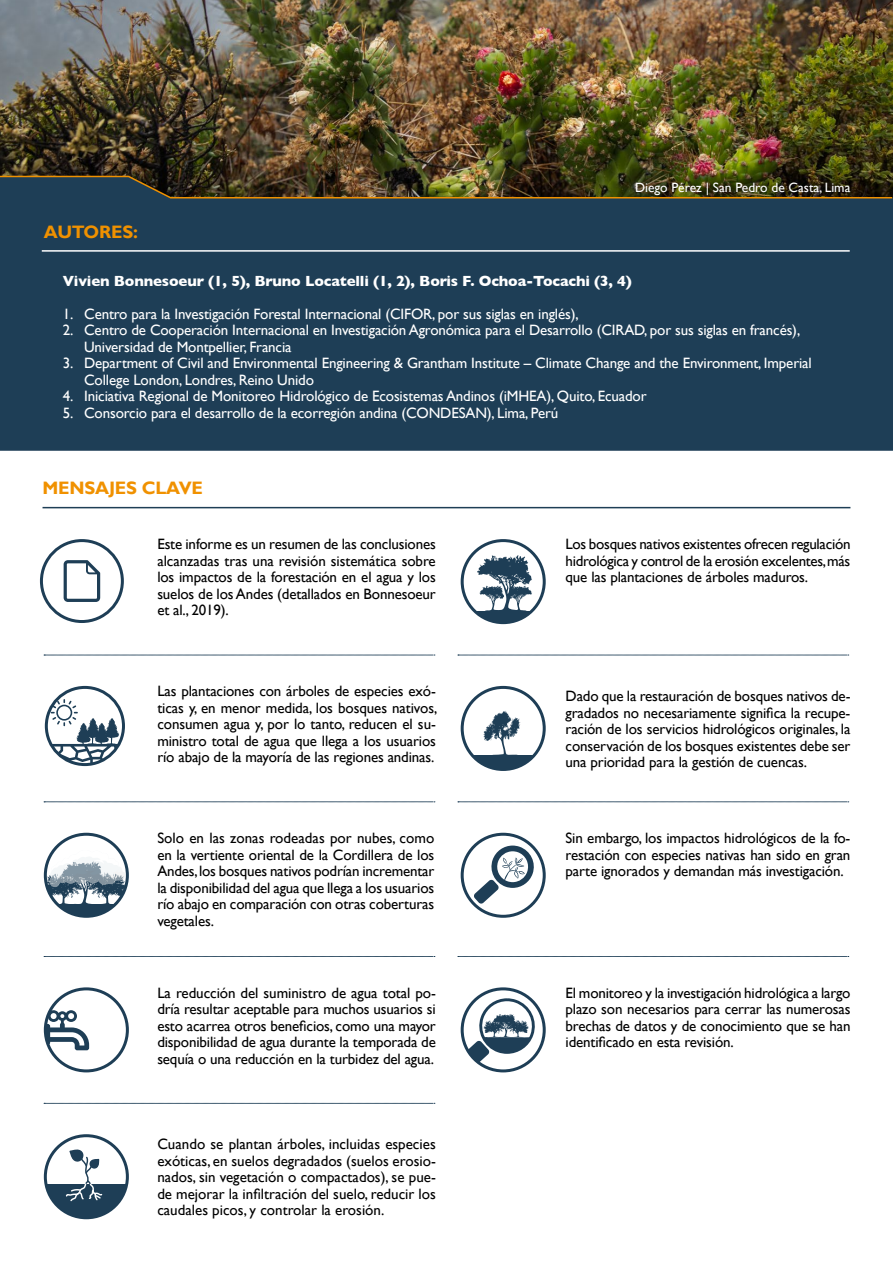
<style>
.page{position:relative;width:893px;height:1263px;background:#fff}
.page>*{position:absolute;margin:0;border:0;box-sizing:border-box;transform-origin:0 0}
.t1{font:700 18px "Gill Sans";letter-spacing:-.01em;color:#f09100}
.t2{font:15px/16.5px "Gill Sans";letter-spacing:-.01em;color:#000;text-align:justify}
.t3{font:15px/16.5px "Gill Sans";letter-spacing:-.01em;color:#fff}
.t4{font:700 15px "Gill Sans";letter-spacing:-.01em;color:#fff}
.t5{font:13.5px "Gill Sans";color:#fff}
</style>
<div class="page">
<img style="left:0;top:0;width:893px;height:175px">
<div style="left:0;top:199px;width:893px;height:252px;background:#1e3e56"></div>
<hr style="left:43px;top:507px;width:807px;height:1px;background:#1e3e56">
<svg style="left:44px;top:1103px;width:391px;height:1px"></svg>
<svg style="left:458px;top:956px;width:391px;height:1px"></svg>
<svg style="left:44px;top:956px;width:391px;height:1px"></svg>
<svg style="left:458px;top:801px;width:391px;height:1px"></svg>
<svg style="left:44px;top:801px;width:391px;height:1px"></svg>
<svg style="left:458px;top:655px;width:391px;height:1px"></svg>
<svg style="left:44px;top:655px;width:391px;height:1px"></svg>
<svg style="left:56px;top:905px;width:61px;height:11px"></svg>
<svg style="left:45px;top:850px;width:82px;height:55px"></svg>
<div style="left:44px;top:833px;width:85px;height:85px;border:3px solid #1e3e56;border-radius:50%"></div>
<svg style="left:474px;top:845px;width:62px;height:59px"></svg>
<div style="left:461px;top:833px;width:85px;height:85px;border:3px solid #1e3e56;border-radius:50%"></div>
<svg style="left:45px;top:1184px;width:82px;height:34px;fill:#1e3e56"></svg>
<svg style="left:65px;top:1149px;width:39px;height:53px"></svg>
<div style="left:44px;top:1134px;width:85px;height:85px;border:3px solid #1e3e56;border-radius:50%"></div>
<svg style="left:45px;top:1010px;width:44px;height:40px"></svg>
<div style="left:44px;top:987px;width:85px;height:85px;border:3px solid #1e3e56;border-radius:50%"></div>
<svg style="left:462px;top:997px;width:75px;height:74px"></svg>
<div style="left:461px;top:987px;width:85px;height:85px;border:3px solid #1e3e56;border-radius:50%"></div>
<svg style="left:64px;top:560px;width:36px;height:42px"></svg>
<div style="left:40px;top:539px;width:84px;height:84px;border:3px solid #1e3e56;border-radius:50%"></div>
<svg style="left:477px;top:555px;width:55px;height:56px"></svg>
<svg style="left:472px;top:611px;width:62px;height:12px"></svg>
<div style="left:461px;top:539px;width:85px;height:85px;border:3px solid #1e3e56;border-radius:50%"></div>
<svg style="left:483px;top:711px;width:38px;height:44px"></svg>
<svg style="left:470px;top:755px;width:67px;height:14px"></svg>
<div style="left:461px;top:686px;width:85px;height:85px;border:3px solid #1e3e56;border-radius:50%"></div>
<svg style="left:46px;top:699px;width:77px;height:65px"></svg>
<div style="left:45px;top:686px;width:80px;height:80px;border:3px solid #1e3e56;border-radius:50%"></div>
<hr style="left:42px;top:250px;width:808px;height:2px;background:#fff">
<img style="left:0;top:175px;width:893px;height:24px">
<p class="t1" style="left:44px;top:221px;width:96px">AUTORES:</p>
<p class="t5" style="left:635px;top:179px;width:217px">Diego Pérez | San Pedro de Casta, Lima</p>
<p class="t4" style="left:63px;top:269px;width:570px">Vivien Bonnesoeur (1, 5), Bruno Locatelli (1, 2), Boris F. Ochoa-Tocachi (3, 4)</p>
<p class="t3" style="left:63px;top:305px;width:517px">1. Centro para la Investigación Forestal Internacional (CIFOR, por sus siglas en inglés),</p>
<p class="t3" style="left:84px;top:322px;width:718px;text-indent:-21px">2. Centro de Cooperación Internacional en Investigación Agronómica para el Desarrollo (CIRAD, por sus siglas en francés),<br>Universidad de Montpellier, Francia</p>
<p class="t3" style="left:84px;top:355px;width:729px;text-indent:-21px">3. Department of Civil and Environmental Engineering &amp; Grantham Institute – Climate Change and the Environment, Imperial<br>College London, Londres, Reino Unido</p>
<p class="t3" style="left:63px;top:388px;width:585px">4. Iniciativa Regional de Monitoreo Hidrológico de Ecosistemas Andinos (iMHEA), Quito, Ecuador</p>
<p class="t3" style="left:63px;top:404px;width:497px">5. Consorcio para el desarrollo de la ecorregión andina (CONDESAN), Lima, Perú</p>
<p class="t1" style="left:43px;top:477px;width:162px">MENSAJES CLAVE</p>
<p class="t2" style="left:157px;top:536px;width:280px">Este informe es un resumen de las conclusiones alcanzadas tras una revisión sistemática sobre los impactos de la forestación en el agua y los suelos de los Andes (detallados en Bonnesoeur et al., 2019).</p>
<p class="t2" style="left:566px;top:536px;width:286px">Los bosques nativos existentes ofrecen regulación hidrológica y control de la erosión excelentes, más que las plantaciones de árboles maduros.</p>
<p class="t2" style="left:157px;top:683px;width:281px">Las plantaciones con árboles de especies exó&shy;ticas y, en menor medida, los bosques nativos, consumen agua y, por lo tanto, reducen el su&shy;ministro total de agua que llega a los usuarios río abajo de la mayoría de las regiones andinas.</p>
<p class="t2" style="left:566px;top:688px;width:286px">Dado que la restauración de bosques nativos de&shy;gradados no necesariamente significa la recupe&shy;ración de los servicios hidrológicos originales, la conservación de los bosques existentes debe ser una prioridad para la gestión de cuencas.</p>
<p class="t2" style="left:157px;top:830px;width:279px">Solo en las zonas rodeadas por nubes, como en la vertiente oriental de la Cordillera de los Andes, los bosques nativos podrían incrementar la disponibilidad del agua que llega a los usuarios río abajo en comparación con otras coberturas vegetales.</p>
<p class="t2" style="left:566px;top:830px;width:286px">Sin embargo, los impactos hidrológicos de la fo&shy;restación con especies nativas han sido en gran parte ignorados y demandan más investigación.</p>
<p class="t2" style="left:157px;top:985px;width:280px">La reducción del suministro de agua total po&shy;dría resultar aceptable para muchos usuarios si esto acarrea otros beneficios, como una mayor disponibilidad de agua durante la temporada de sequía o una reducción en la turbidez del agua.</p>
<p class="t2" style="left:566px;top:985px;width:286px">El monitoreo y la investigación hidrológica a largo plazo son necesarios para cerrar las numerosas brechas de datos y de conocimiento que se han identificado en esta revisión.</p>
<p class="t2" style="left:157px;top:1136px;width:280px">Cuando se plantan árboles, incluidas especies exóticas, en suelos degradados (suelos erosio&shy;nados, sin vegetación o compactados), se pue&shy;de mejorar la infiltración del suelo, reducir los caudales picos, y controlar la erosión.</p>
</div>
